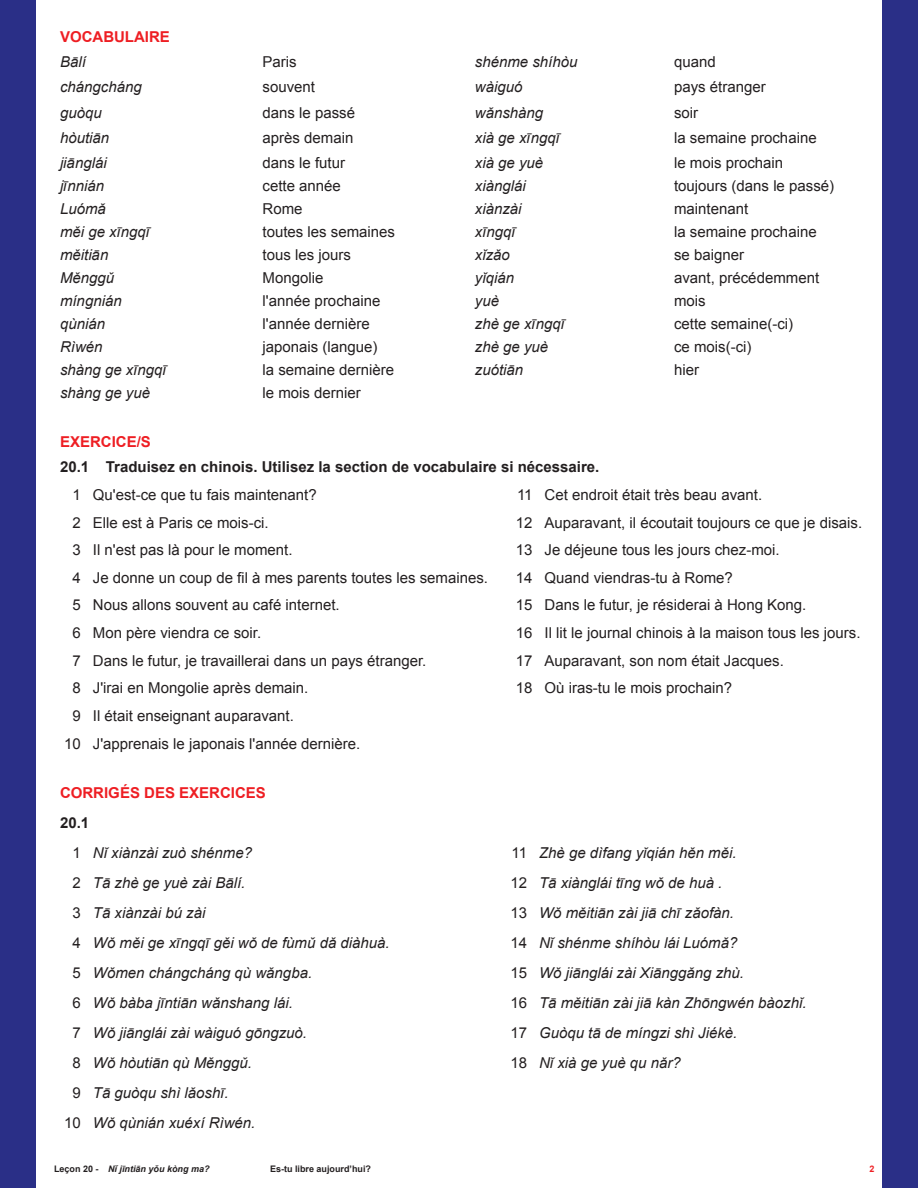
<style>
.page{position:relative;width:918px;height:1188px;background:#fff}
.page>*{position:absolute;margin:0;border:0;box-sizing:border-box;transform-origin:0 0}
.t1{font:15px "Arial";color:#231f20}
.t2{font:italic 15px "Arial";color:#231f20}
.t3{font:700 15px "Arial";color:#231f20}
.t4{font:700 15px "Arial";color:#ee1e23}
.t5{font:italic 700 9px "Arial";color:#231f20}
.t6{font:700 9px "Arial";color:#231f20}
.t7{font:700 9px "Arial";color:#ee1e23}
.s1{font-style:normal}
</style>
<div class="page">
<div style="left:0;top:0;width:36px;height:1188px;background:#2a2f87"></div>
<div style="left:882px;top:0;width:36px;height:1188px;background:#2a2f87"></div>
<p class="t4" style="left:60px;top:27px;width:111px">VOCABULAIRE</p>
<p class="t2" style="left:60px;top:52px;width:27px">Bālí</p>
<p class="t1" style="left:263px;top:52px;width:36px">Paris</p>
<p class="t2" style="left:475px;top:52px;width:104px">shénme shíhòu</p>
<p class="t1" style="left:674px;top:52px;width:43px">quand</p>
<p class="t2" style="left:60px;top:77px;width:83px">chángcháng</p>
<p class="t1" style="left:263px;top:77px;width:54px">souvent</p>
<p class="t2" style="left:475px;top:77px;width:49px">wàiguó</p>
<p class="t1" style="left:674px;top:77px;width:93px">pays étranger</p>
<p class="t2" style="left:60px;top:103px;width:43px">guòqu</p>
<p class="t1" style="left:263px;top:102px;width:94px">dans le passé</p>
<p class="t2" style="left:475px;top:103px;width:70px">wǎnshàng</p>
<p class="t1" style="left:674px;top:102px;width:26px">soir</p>
<p class="t2" style="left:60px;top:128px;width:51px">hòutiān</p>
<p class="t1" style="left:263px;top:128px;width:92px">après demain</p>
<p class="t2" style="left:475px;top:128px;width:87px">xià ge xīngqī</p>
<p class="t1" style="left:674px;top:128px;width:144px">la semaine prochaine</p>
<p class="t2" style="left:60px;top:153px;width:48px">jiānglái</p>
<p class="t1" style="left:263px;top:153px;width:84px">dans le futur</p>
<p class="t2" style="left:475px;top:153px;width:70px">xià ge yuè</p>
<p class="t1" style="left:674px;top:153px;width:111px">le mois prochain</p>
<p class="t2" style="left:60px;top:176px;width:46px">jīnnián</p>
<p class="t1" style="left:263px;top:176px;width:80px">cette année</p>
<p class="t2" style="left:475px;top:176px;width:52px">xiànglái</p>
<p class="t1" style="left:674px;top:176px;width:162px">toujours (dans le passé)</p>
<p class="t2" style="left:60px;top:199px;width:47px">Luómǎ</p>
<p class="t1" style="left:263px;top:199px;width:42px">Rome</p>
<p class="t2" style="left:475px;top:199px;width:48px">xiànzài</p>
<p class="t1" style="left:674px;top:199px;width:76px">maintenant</p>
<p class="t2" style="left:60px;top:222px;width:92px">měi ge xīngqī</p>
<p class="t1" style="left:263px;top:222px;width:134px">toutes les semaines</p>
<p class="t2" style="left:475px;top:222px;width:42px">xīngqī</p>
<p class="t1" style="left:674px;top:222px;width:144px">la semaine prochaine</p>
<p class="t2" style="left:60px;top:245px;width:50px">měitiān</p>
<p class="t1" style="left:263px;top:245px;width:90px">tous les jours</p>
<p class="t2" style="left:475px;top:245px;width:37px">xǐzǎo</p>
<p class="t1" style="left:674px;top:245px;width:72px">se baigner</p>
<p class="t2" style="left:60px;top:268px;width:56px">Měnggǔ</p>
<p class="t1" style="left:263px;top:268px;width:62px">Mongolie</p>
<p class="t2" style="left:475px;top:268px;width:41px">yǐqián</p>
<p class="t1" style="left:674px;top:268px;width:147px">avant, précédemment</p>
<p class="t2" style="left:60px;top:291px;width:63px">míngnián</p>
<p class="t1" style="left:263px;top:291px;width:119px">l'année prochaine</p>
<p class="t2" style="left:475px;top:291px;width:26px">yuè</p>
<p class="t1" style="left:674px;top:291px;width:33px">mois</p>
<p class="t2" style="left:60px;top:314px;width:47px">qùnián</p>
<p class="t1" style="left:263px;top:314px;width:109px">l'année dernière</p>
<p class="t2" style="left:475px;top:314px;width:92px">zhè ge xīngqī</p>
<p class="t1" style="left:674px;top:314px;width:121px">cette semaine(-ci)</p>
<p class="t2" style="left:60px;top:337px;width:44px">Rìwén</p>
<p class="t1" style="left:263px;top:337px;width:117px">japonais (langue)</p>
<p class="t2" style="left:475px;top:337px;width:75px">zhè ge yuè</p>
<p class="t1" style="left:674px;top:337px;width:79px">ce mois(-ci)</p>
<p class="t2" style="left:60px;top:360px;width:108px">shàng ge xīngqī</p>
<p class="t1" style="left:263px;top:360px;width:133px">la semaine dernière</p>
<p class="t2" style="left:475px;top:360px;width:50px">zuótiān</p>
<p class="t1" style="left:674px;top:360px;width:27px">hier</p>
<p class="t2" style="left:60px;top:383px;width:92px">shàng ge yuè</p>
<p class="t1" style="left:263px;top:383px;width:100px">le mois dernier</p>
<p class="t4" style="left:60px;top:432px;width:92px">EXERCICE/S</p>
<p class="t3" style="left:60px;top:457px;width:541px">20.1 Traduisez en chinois. Utilisez la section de vocabulaire si nécessaire.</p>
<p class="t1" style="left:73px;top:485px;width:10px">1</p>
<p class="t1" style="left:93px;top:485px;width:225px">Qu'est-ce que tu fais maintenant?</p>
<p class="t1" style="left:517px;top:485px;width:17px">11</p>
<p class="t1" style="left:545px;top:485px;width:219px">Cet endroit était très beau avant.</p>
<p class="t1" style="left:73px;top:512px;width:10px">2</p>
<p class="t1" style="left:93px;top:512px;width:177px">Elle est à Paris ce mois-ci.</p>
<p class="t1" style="left:516px;top:512px;width:18px">12</p>
<p class="t1" style="left:545px;top:512px;width:319px">Auparavant, il écoutait toujours ce que je disais.</p>
<p class="t1" style="left:73px;top:540px;width:10px">3</p>
<p class="t1" style="left:93px;top:540px;width:201px">Il n'est pas là pour le moment.</p>
<p class="t1" style="left:516px;top:540px;width:18px">13</p>
<p class="t1" style="left:545px;top:540px;width:237px">Je déjeune tous les jours chez-moi.</p>
<p class="t1" style="left:73px;top:568px;width:10px">4</p>
<p class="t1" style="left:93px;top:568px;width:397px">Je donne un coup de fil à mes parents toutes les semaines.</p>
<p class="t1" style="left:516px;top:568px;width:18px">14</p>
<p class="t1" style="left:545px;top:568px;width:190px">Quand viendras-tu à Rome?</p>
<p class="t1" style="left:73px;top:595px;width:10px">5</p>
<p class="t1" style="left:93px;top:595px;width:248px">Nous allons souvent au café internet.</p>
<p class="t1" style="left:516px;top:595px;width:18px">15</p>
<p class="t1" style="left:545px;top:595px;width:263px">Dans le futur, je résiderai à Hong Kong.</p>
<p class="t1" style="left:73px;top:623px;width:10px">6</p>
<p class="t1" style="left:93px;top:623px;width:170px">Mon père viendra ce soir.</p>
<p class="t1" style="left:516px;top:623px;width:18px">16</p>
<p class="t1" style="left:545px;top:623px;width:317px">Il lit le journal chinois à la maison tous les jours.</p>
<p class="t1" style="left:73px;top:651px;width:10px">7</p>
<p class="t1" style="left:93px;top:651px;width:335px">Dans le futur, je travaillerai dans un pays étranger.</p>
<p class="t1" style="left:516px;top:651px;width:18px">17</p>
<p class="t1" style="left:545px;top:651px;width:241px">Auparavant, son nom était Jacques.</p>
<p class="t1" style="left:73px;top:678px;width:10px">8</p>
<p class="t1" style="left:93px;top:678px;width:217px">J'irai en Mongolie après demain.</p>
<p class="t1" style="left:516px;top:678px;width:18px">18</p>
<p class="t1" style="left:545px;top:678px;width:189px">Où iras-tu le mois prochain?</p>
<p class="t1" style="left:73px;top:706px;width:10px">9</p>
<p class="t1" style="left:93px;top:706px;width:202px">Il était enseignant auparavant.</p>
<p class="t1" style="left:64px;top:734px;width:18px">10</p>
<p class="t1" style="left:93px;top:734px;width:269px">J'apprenais le japonais l'année dernière.</p>
<p class="t4" style="left:60px;top:783px;width:207px">CORRIGÉS DES EXERCICES</p>
<p class="t3" style="left:60px;top:813px;width:31px">20.1</p>
<p class="t1" style="left:73px;top:843px;width:10px">1</p>
<p class="t2" style="left:93px;top:843px;width:161px">Nǐ xiànzài zuò shénme?</p>
<p class="t1" style="left:511px;top:843px;width:17px">11</p>
<p class="t2" style="left:539px;top:843px;width:199px">Zhè ge dìfang yǐqián hěn měi.</p>
<p class="t1" style="left:73px;top:873px;width:10px">2</p>
<p class="t2" style="left:93px;top:873px;width:154px">Tā zhè ge yuè zài Bālí.</p>
<p class="t1" style="left:510px;top:873px;width:18px">12</p>
<p class="t2" style="left:539px;top:873px;width:185px">Tā xiànglái tīng wǒ de huà .</p>
<p class="t1" style="left:73px;top:903px;width:10px">3</p>
<p class="t2" style="left:93px;top:903px;width:114px">Tā xiànzài bú zài</p>
<p class="t1" style="left:510px;top:903px;width:18px">13</p>
<p class="t2" style="left:539px;top:903px;width:197px">Wǒ měitiān zài jiā chī zǎofàn.</p>
<p class="t1" style="left:73px;top:933px;width:10px">4</p>
<p class="t2" style="left:93px;top:933px;width:298px">Wǒ měi ge xīngqī gěi wǒ de fùmǔ dǎ diàhuà.</p>
<p class="t1" style="left:510px;top:933px;width:18px">14</p>
<p class="t2" style="left:539px;top:933px;width:200px">Nǐ shénme shíhòu lái Luómǎ?</p>
<p class="t1" style="left:73px;top:963px;width:10px">5</p>
<p class="t2" style="left:93px;top:963px;width:221px">Wǒmen chángcháng qù wǎngba.</p>
<p class="t1" style="left:510px;top:963px;width:18px">15</p>
<p class="t2" style="left:539px;top:963px;width:207px">Wǒ jiānglái zài Xiānggǎng zhù.</p>
<p class="t1" style="left:73px;top:993px;width:10px">6</p>
<p class="t2" style="left:93px;top:993px;width:202px">Wǒ bàba jīntiān wǎnshang lái.</p>
<p class="t1" style="left:510px;top:993px;width:18px">16</p>
<p class="t2" style="left:539px;top:993px;width:269px">Tā měitiān zài jiā kàn Zhōngwén bàozhǐ.</p>
<p class="t1" style="left:73px;top:1023px;width:10px">7</p>
<p class="t2" style="left:93px;top:1023px;width:216px">Wǒ jiānglái zài wàiguó gōngzuò.</p>
<p class="t1" style="left:510px;top:1023px;width:18px">17</p>
<p class="t2" style="left:539px;top:1023px;width:200px">Guòqu tā de míngzi shì Jiékè.</p>
<p class="t1" style="left:73px;top:1053px;width:10px">8</p>
<p class="t2" style="left:93px;top:1053px;width:161px">Wǒ hòutiān qù Měnggǔ.</p>
<p class="t1" style="left:510px;top:1053px;width:18px">18</p>
<p class="t2" style="left:539px;top:1053px;width:143px">Nǐ xià ge yuè qu nǎr?</p>
<p class="t1" style="left:73px;top:1083px;width:10px">9</p>
<p class="t2" style="left:93px;top:1083px;width:137px">Tā guòqu shì lǎoshī.</p>
<p class="t1" style="left:64px;top:1113px;width:18px">10</p>
<p class="t2" style="left:93px;top:1113px;width:164px">Wǒ qùnián xuéxí Rìwén.</p>
<p class="t5" style="left:54px;top:1163px;width:157px"><span class="s1">Leçon 20 -</span> Nǐ jīntiān yǒu kòng ma?</p>
<p class="t6" style="left:270px;top:1163px;width:103px">Es-tu libre aujourd’hui?</p>
<p class="t7" style="left:870px;top:1163px;width:7px">2</p>
</div>
